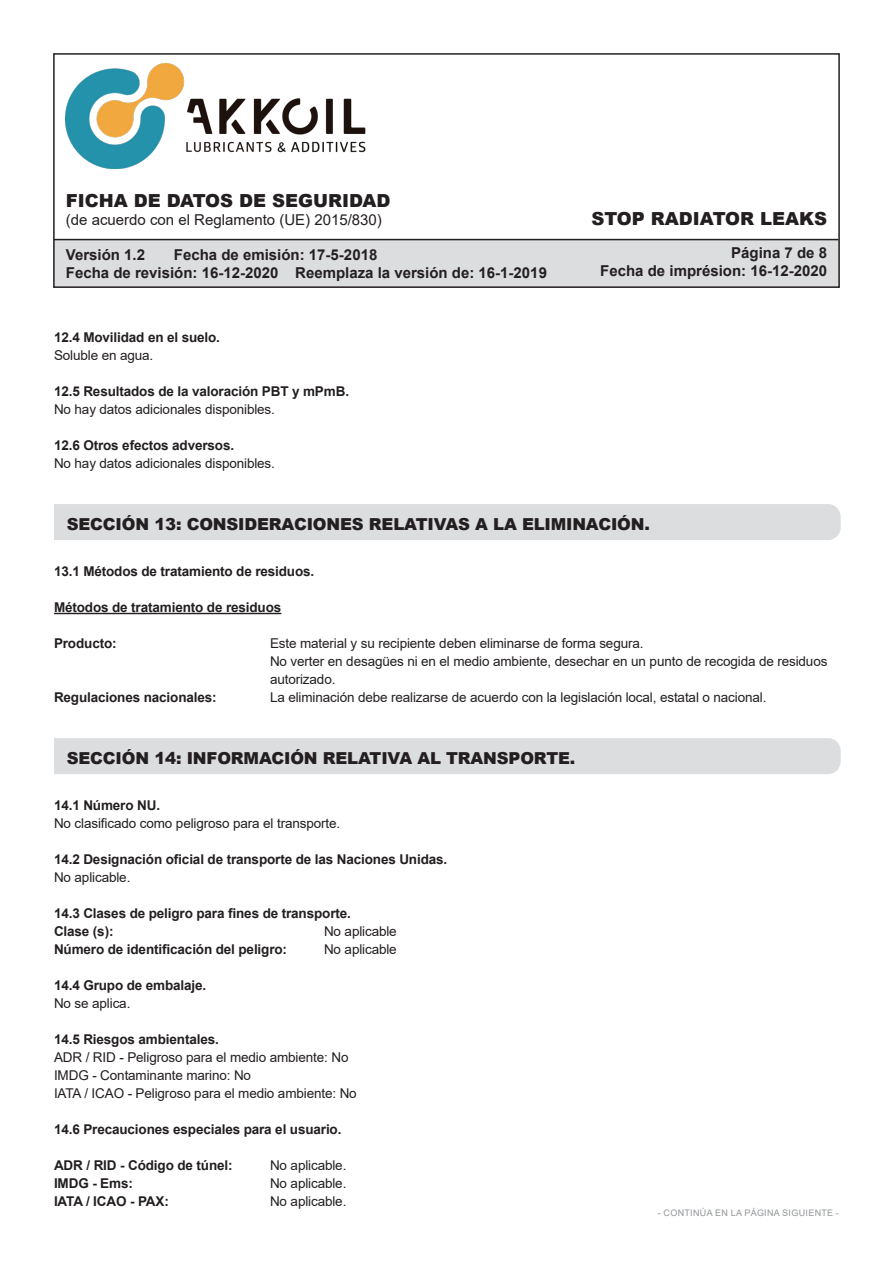
<style>
.page{position:relative;width:893px;height:1263px;background:#fff}
.page>*{position:absolute;margin:0;border:0;box-sizing:border-box;transform-origin:0 0}
.t1{font:900 18px "Arial";color:#231f20}
.t2{font:900 16.5px "Arial";letter-spacing:-.01em;color:#231f20}
.t3{font:700 15px/18px "Arial";color:#231f20}
.t4{font:15px "Arial";color:#231f20}
.t5{font:13.5px/18px "Arial";letter-spacing:-.01em;color:#231f20}
.t6{font:700 13.5px "Arial";letter-spacing:-.01em;color:#231f20}
.t7{font:9px "Arial";letter-spacing:.035em;color:#939598}
</style>
<div class="page">
<div style="left:53px;top:240px;width:787px;height:48px;background:#dcdddf"></div>
<div style="left:53px;top:53px;width:787px;height:235px;border:2px solid #231f20"></div>
<img style="left:66px;top:64px;width:300px;height:104px">
<hr style="left:54px;top:239px;width:784px;height:1px;background:#231f20">
<hr style="left:54px;top:613px;width:227px;height:1px;background:#231f20">
<div style="left:54px;top:504px;width:787px;height:36px;background:#dcdddf"></div>
<div style="left:54px;top:738px;width:787px;height:36px;background:#dcdddf"></div>
<h1 class="t1" style="left:66px;top:187px;width:326px">FICHA DE DATOS DE SEGURIDAD</h1>
<p class="t4" style="left:66px;top:209px;width:317px">(de acuerdo con el Reglamento (UE) 2015/830)</p>
<p class="t3" style="left:66px;top:246px;width:81px">Versión 1.2</p>
<p class="t3" style="left:66px;top:246px;width:483px;text-indent:108px">Fecha de emisión: 17-5-2018<br>Fecha de revisión: 16-12-2020 Reemplaza la versión de: 16-1-2019</p>
<p class="t6" style="left:54px;top:328px;width:168px">12.4 Movilidad en el suelo.</p>
<p class="t5" style="left:54px;top:346px;width:101px">Soluble en agua.</p>
<p class="t6" style="left:54px;top:382px;width:297px">12.5 Resultados de la valoración PBT y mPmB.</p>
<p class="t5" style="left:54px;top:400px;width:222px">No hay datos adicionales disponibles.</p>
<p class="t6" style="left:54px;top:436px;width:182px">12.6 Otros efectos adversos.</p>
<p class="t5" style="left:54px;top:454px;width:222px">No hay datos adicionales disponibles.</p>
<h1 class="t1" style="left:591px;top:206px;width:237px">STOP RADIATOR LEAKS</h1>
<p class="t3" style="left:600px;top:244px;width:228px;text-align:right">Página 7 de 8<br>Fecha de imprésion: 16-12-2020</p>
<p class="t2" style="left:67px;top:512px;width:585px">SECCIÓN 13: CONSIDERACIONES RELATIVAS A LA ELIMINACIÓN.</p>
<p class="t6" style="left:54px;top:562px;width:262px">13.1 Métodos de tratamiento de residuos.</p>
<p class="t6" style="left:54px;top:598px;width:229px">Métodos de tratamiento de residuos</p>
<p class="t6" style="left:54px;top:634px;width:64px">Producto:</p>
<p class="t5" style="left:270px;top:634px;width:559px">Este material y su recipiente deben eliminarse de forma segura.<br>No verter en desagües ni en el medio ambiente, desechar en un punto de recogida de residuos autorizado.</p>
<p class="t6" style="left:54px;top:688px;width:164px">Regulaciones nacionales:</p>
<p class="t5" style="left:270px;top:688px;width:498px">La eliminación debe realizarse de acuerdo con la legislación local, estatal o nacional.</p>
<p class="t2" style="left:67px;top:746px;width:510px">SECCIÓN 14: INFORMACIÓN RELATIVA AL TRANSPORTE.</p>
<p class="t6" style="left:54px;top:796px;width:108px">14.1 Número NU.</p>
<p class="t5" style="left:54px;top:814px;width:288px">No clasificado como peligroso para el transporte.</p>
<p class="t6" style="left:54px;top:850px;width:395px">14.2 Designación oficial de transporte de las Naciones Unidas.</p>
<p class="t5" style="left:54px;top:868px;width:78px">No aplicable.</p>
<p class="t6" style="left:54px;top:904px;width:298px">14.3 Clases de peligro para fines de transporte.</p>
<p class="t6" style="left:54px;top:922px;width:61px">Clase (s):</p>
<p class="t5" style="left:324px;top:922px;width:74px">No aplicable</p>
<p class="t6" style="left:54px;top:940px;width:235px">Número de identificación del peligro:</p>
<p class="t5" style="left:324px;top:940px;width:74px">No aplicable</p>
<p class="t6" style="left:54px;top:976px;width:154px">14.4 Grupo de embalaje.</p>
<p class="t5" style="left:54px;top:994px;width:78px">No se aplica.</p>
<p class="t6" style="left:54px;top:1030px;width:166px">14.5 Riesgos ambientales.</p>
<p class="t5" style="left:54px;top:1048px;width:304px">ADR / RID - Peligroso para el medio ambiente: No<br>IMDG - Contaminante marino: No<br>IATA / ICAO - Peligroso para el medio ambiente: No</p>
<p class="t6" style="left:54px;top:1120px;width:289px">14.6 Precauciones especiales para el usuario.</p>
<p class="t6" style="left:54px;top:1156px;width:180px">ADR / RID - Código de túnel:</p>
<p class="t5" style="left:270px;top:1156px;width:78px">No aplicable.</p>
<p class="t6" style="left:54px;top:1174px;width:80px">IMDG - Ems:</p>
<p class="t5" style="left:270px;top:1174px;width:78px">No aplicable.</p>
<p class="t6" style="left:54px;top:1192px;width:116px">IATA / ICAO - PAX:</p>
<p class="t5" style="left:270px;top:1192px;width:78px">No aplicable.</p>
<p class="t7" style="left:658px;top:1206px;width:183px">- CONTINÚA EN LA PÁGINA SIGUIENTE -</p>
</div>
